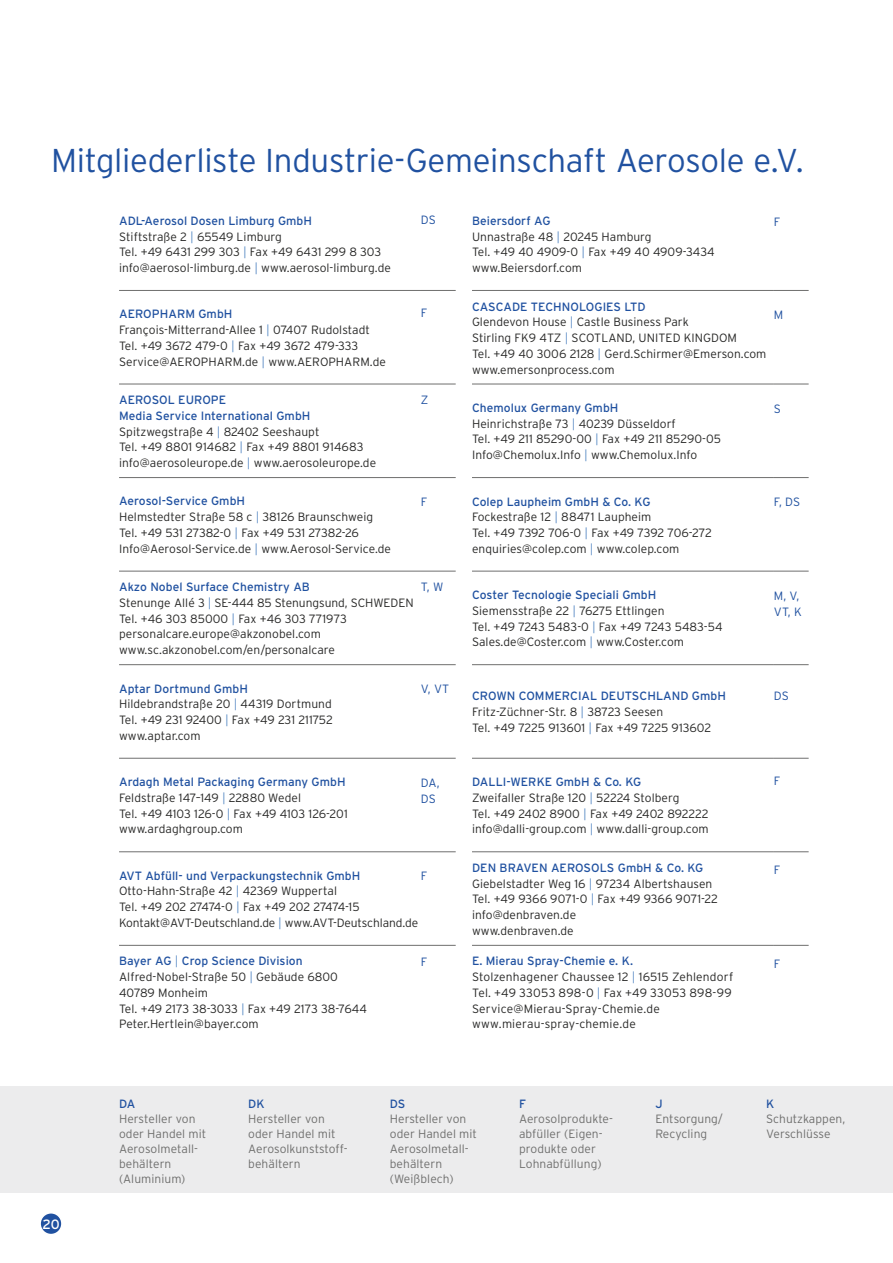
<style>
.page{position:relative;width:893px;height:1263px;background:#fff}
.page>*{position:absolute;margin:0;border:0;box-sizing:border-box;transform-origin:0 0}
.t1{font:300 33px "Interstate";letter-spacing:-.01em;color:#2051a0}
.t2{font:13.5px "Interstate";color:#fff}
.t3{font:300 12px/15.8px "Interstate";letter-spacing:.005em;color:#282827}
.t4{font:300 12px/15px "Interstate";letter-spacing:.005em;color:#6f6f6e}
.t5{font:300 12px/15.8px "Interstate";letter-spacing:-.005em;color:#2051a0}
.t6{font:12px "Interstate";color:#2051a0}
.s1{font-weight:400;color:#2051a0}
.s2{color:#5e8ec6}
.s3{font-weight:400;color:#fff}
</style>
<div class="page">
<div style="left:40px;top:1213px;width:22px;height:21px;background:#2051a0;border-radius:50%"></div>
<div style="left:39px;top:1212px;width:24px;height:23px;border:2px solid #fff;border-radius:50%"></div>
<div style="left:0;top:1086px;width:893px;height:107px;background:#ececed"></div>
<hr style="left:119px;top:290px;width:302px;height:1px;background:#6f6f6e">
<hr style="left:421px;top:290px;width:35px;height:1px;background:#6f6f6e">
<hr style="left:119px;top:384px;width:302px;height:1px;background:#6f6f6e">
<hr style="left:421px;top:384px;width:35px;height:1px;background:#6f6f6e">
<hr style="left:119px;top:477px;width:302px;height:1px;background:#6f6f6e">
<hr style="left:421px;top:477px;width:35px;height:1px;background:#6f6f6e">
<hr style="left:119px;top:571px;width:302px;height:1px;background:#6f6f6e">
<hr style="left:421px;top:571px;width:35px;height:1px;background:#6f6f6e">
<hr style="left:119px;top:664px;width:302px;height:1px;background:#6f6f6e">
<hr style="left:421px;top:664px;width:35px;height:1px;background:#6f6f6e">
<hr style="left:119px;top:758px;width:302px;height:1px;background:#6f6f6e">
<hr style="left:421px;top:758px;width:35px;height:1px;background:#6f6f6e">
<hr style="left:119px;top:851px;width:302px;height:1px;background:#6f6f6e">
<hr style="left:421px;top:851px;width:35px;height:1px;background:#6f6f6e">
<hr style="left:119px;top:945px;width:302px;height:1px;background:#6f6f6e">
<hr style="left:421px;top:945px;width:35px;height:1px;background:#6f6f6e">
<hr style="left:472px;top:290px;width:302px;height:1px;background:#6f6f6e">
<hr style="left:774px;top:290px;width:35px;height:1px;background:#6f6f6e">
<hr style="left:472px;top:384px;width:302px;height:1px;background:#6f6f6e">
<hr style="left:774px;top:384px;width:35px;height:1px;background:#6f6f6e">
<hr style="left:472px;top:477px;width:302px;height:1px;background:#6f6f6e">
<hr style="left:774px;top:477px;width:35px;height:1px;background:#6f6f6e">
<hr style="left:472px;top:571px;width:302px;height:1px;background:#6f6f6e">
<hr style="left:774px;top:571px;width:35px;height:1px;background:#6f6f6e">
<hr style="left:472px;top:664px;width:302px;height:1px;background:#6f6f6e">
<hr style="left:774px;top:664px;width:35px;height:1px;background:#6f6f6e">
<hr style="left:472px;top:758px;width:302px;height:1px;background:#6f6f6e">
<hr style="left:774px;top:758px;width:35px;height:1px;background:#6f6f6e">
<hr style="left:472px;top:851px;width:302px;height:1px;background:#6f6f6e">
<hr style="left:774px;top:851px;width:35px;height:1px;background:#6f6f6e">
<hr style="left:472px;top:945px;width:302px;height:1px;background:#6f6f6e">
<hr style="left:774px;top:945px;width:35px;height:1px;background:#6f6f6e">
<h1 class="t1" style="left:51px;top:142px;width:754px">Mitgliederliste Industrie-Gemeinschaft Aerosole e.V.</h1>
<p class="t3" style="left:119px;top:213px;width:273px"><span class="s1">ADL-Aerosol Dosen Limburg GmbH<br></span>Stiftstraße 2 <span class="s2">|</span> 65549 Limburg<br>Tel. +49 6431 299 303 <span class="s2">|</span> Fax +49 6431 299 8 303 info@aerosol-limburg.de <span class="s2">|</span> www.aerosol-limburg.de</p>
<p class="t5" style="left:421px;top:211px;width:16px">DS</p>
<p class="t3" style="left:119px;top:306px;width:268px"><span class="s1">AEROPHARM GmbH<br></span>François-Mitterrand-Allee 1 <span class="s2">|</span> 07407 Rudolstadt Tel. +49 3672 479-0 <span class="s2">|</span> Fax +49 3672 479-333<br>Service@AEROPHARM.de <span class="s2">|</span> www.AEROPHARM.de</p>
<p class="t5" style="left:421px;top:305px;width:8px">F</p>
<p class="t3" style="left:119px;top:392px;width:259px"><span class="s1">AEROSOL EUROPE<br>Media Service International GmbH </span>Spitzwegstraße 4 <span class="s2">|</span> 82402 Seeshaupt<br>Tel. +49 8801 914682 <span class="s2">|</span> Fax +49 8801 914683 info@aerosoleurope.de <span class="s2">|</span> www.aerosoleurope.de</p>
<p class="t5" style="left:421px;top:392px;width:9px">Z</p>
<p class="t3" style="left:119px;top:493px;width:273px"><span class="s1">Aerosol-Service GmbH<br></span>Helmstedter Straße 58 c <span class="s2">|</span> 38126 Braunschweig Tel. +49 531 27382-0 <span class="s2">|</span> Fax +49 531 27382-26<br>Info@Aerosol-Service.de <span class="s2">|</span> www.Aerosol-Service.de</p>
<p class="t5" style="left:421px;top:494px;width:8px">F</p>
<p class="t3" style="left:119px;top:579px;width:296px"><span class="s1">Akzo Nobel Surface Chemistry AB</span><span class="s3">W<br></span>Stenunge Allé 3 <span class="s2">|</span> SE-444 85 Stenungsund, SCHWEDEN Tel. +46 303 85000 <span class="s2">|</span> Fax +46 303 771973 personalcare.europe@akzonobel.com www.sc.akzonobel.com/en/personalcare</p>
<p class="t5" style="left:421px;top:579px;width:24px">T, W</p>
<p class="t3" style="left:119px;top:680px;width:215px"><span class="s1">Aptar Dortmund GmbH<br></span>Hildebrandstraße 20 <span class="s2">|</span> 44319 Dortmund<br>Tel. +49 231 92400 <span class="s2">|</span> Fax +49 231 211752 www.aptar.com</p>
<p class="t5" style="left:421px;top:681px;width:30px">V, VT</p>
<p class="t3" style="left:119px;top:774px;width:230px"><span class="s1">Ardagh Metal Packaging Germany GmbH </span>Feldstraße 147–149 <span class="s2">|</span> 22880 Wedel<br>Tel. +49 4103 126-0 <span class="s2">|</span> Fax +49 4103 126-201 www.ardaghgroup.com</p>
<p class="t5" style="left:421px;top:775px;width:20px">DA,<br>DS</p>
<p class="t3" style="left:119px;top:867px;width:301px"><span class="s1">AVT Abfüll- und Verpackungstechnik GmbH </span>Otto-Hahn-Straße 42 <span class="s2">|</span> 42369 Wuppertal<br>Tel. +49 202 27474-0 <span class="s2">|</span> Fax +49 202 27474-15<br>Kontakt@AVT-Deutschland.de <span class="s2">|</span> www.AVT-Deutschland.de</p>
<p class="t5" style="left:421px;top:868px;width:8px">F</p>
<p class="t3" style="left:119px;top:953px;width:249px"><span class="s1">Bayer AG</span> <span class="s2">|</span> <span class="s1">Crop Science Division<br></span>Alfred-Nobel-Straße 50 <span class="s2">|</span> Gebäude 6800<br>40789 Monheim<br>Tel. +49 2173 38-3033 <span class="s2">|</span> Fax +49 2173 38-7644<br>Peter.Hertlein@bayer.com</p>
<p class="t5" style="left:421px;top:953px;width:8px">F</p>
<p class="t3" style="left:472px;top:213px;width:244px"><span class="s1">Beiersdorf AG<br></span>Unnastraße 48 <span class="s2">|</span> 20245 Hamburg<br>Tel. +49 40 4909-0 <span class="s2">|</span> Fax +49 40 4909-3434 www.Beiersdorf.com</p>
<p class="t5" style="left:774px;top:213px;width:8px">F</p>
<p class="t3" style="left:472px;top:298px;width:296px"><span class="s1">CASCADE TECHNOLOGIES LTD<br></span>Glendevon House <span class="s2">|</span> Castle Business Park<br>Stirling FK9 4TZ <span class="s2">|</span> SCOTLAND, UNITED KINGDOM<br>Tel. +49 40 3006 2128 <span class="s2">|</span> Gerd.Schirmer@Emerson.com www.emersonprocess.com</p>
<p class="t5" style="left:774px;top:307px;width:11px">M</p>
<p class="t3" style="left:472px;top:400px;width:251px"><span class="s1">Chemolux Germany GmbH<br></span>Heinrichstraße 73 <span class="s2">|</span> 40239 Düsseldorf<br>Tel. +49 211 85290-00 <span class="s2">|</span> Fax +49 211 85290-05<br>Info@Chemolux.Info <span class="s2">|</span> www.Chemolux.Info</p>
<p class="t5" style="left:774px;top:401px;width:9px">S</p>
<p class="t3" style="left:472px;top:493px;width:241px"><span class="s1">Colep Laupheim GmbH &amp; Co. KG </span>Fockestraße 12 <span class="s2">|</span> 88471 Laupheim<br>Tel. +49 7392 706-0 <span class="s2">|</span> Fax +49 7392 706-272 enquiries@colep.com <span class="s2">|</span> www.colep.com</p>
<p class="t5" style="left:774px;top:494px;width:28px">F, DS</p>
<p class="t3" style="left:472px;top:587px;width:252px"><span class="s1">Coster Tecnologie Speciali GmbH </span>Siemensstraße 22 <span class="s2">|</span> 76275 Ettlingen<br>Tel. +49 7243 5483-0 <span class="s2">|</span> Fax +49 7243 5483-54<br>Sales.de@Coster.com <span class="s2">|</span> www.Coster.com</p>
<p class="t5" style="left:774px;top:588px;width:29px">M, V,<br>VT, K</p>
<p class="t3" style="left:472px;top:688px;width:264px"><span class="s1">CROWN COMMERCIAL DEUTSCHLAND GmbH</span><span class="s3">D<br></span>Fritz-Züchner-Str. 8 <span class="s2">|</span> 38723 Seesen<br>Tel. +49 7225 913601 <span class="s2">|</span> Fax +49 7225 913602</p>
<p class="t5" style="left:774px;top:687px;width:16px">DS</p>
<p class="t3" style="left:472px;top:774px;width:238px"><span class="s1">DALLI-WERKE GmbH &amp; Co. KG<br></span>Zweifaller Straße 120 <span class="s2">|</span> 52224 Stolberg<br>Tel. +49 2402 8900 <span class="s2">|</span> Fax +49 2402 892222 info@dalli-group.com <span class="s2">|</span> www.dalli-group.com</p>
<p class="t5" style="left:774px;top:773px;width:8px">F</p>
<p class="t3" style="left:472px;top:859px;width:247px"><span class="s1">DEN BRAVEN AEROSOLS GmbH &amp; Co. KG<br></span>Giebelstadter Weg 16 <span class="s2">|</span> 97234 Albertshausen<br>Tel. +49 9366 9071-0 <span class="s2">|</span> Fax +49 9366 9071-22 info@denbraven.de<br>www.denbraven.de</p>
<p class="t5" style="left:774px;top:862px;width:8px">F</p>
<p class="t3" style="left:472px;top:953px;width:263px"><span class="s1">E. Mierau Spray-Chemie e. K.<br></span>Stolzenhagener Chaussee 12 <span class="s2">|</span> 16515 Zehlendorf Tel. +49 33053 898-0 <span class="s2">|</span> Fax +49 33053 898-99<br>Service@Mierau-Spray-Chemie.de www.mierau-spray-chemie.de</p>
<p class="t5" style="left:774px;top:955px;width:8px">F</p>
<p class="t2" style="left:42px;top:1217px;width:19px">20</p>
<p class="t6" style="left:119px;top:1097px;width:18px">DA</p>
<p class="t4" style="left:119px;top:1111px;width:89px">Hersteller von oder Handel mit<br>Aerosolmetall&shy;behältern (Aluminium)</p>
<p class="t6" style="left:248px;top:1097px;width:18px">DK</p>
<p class="t4" style="left:248px;top:1111px;width:101px">Hersteller von oder Handel mit<br>Aerosolkunststoff&shy;behältern</p>
<p class="t6" style="left:390px;top:1097px;width:17px">DS</p>
<p class="t4" style="left:390px;top:1111px;width:89px">Hersteller von oder Handel mit<br>Aerosolmetall&shy;behältern (Weißblech)</p>
<p class="t6" style="left:519px;top:1097px;width:8px">F</p>
<p class="t4" style="left:519px;top:1111px;width:95px">Aerosolprodukte&shy;abfüller (Eigen&shy;produkte oder<br>Lohnabfüllung)</p>
<p class="t6" style="left:655px;top:1097px;width:9px">J</p>
<p class="t4" style="left:655px;top:1111px;width:69px">Entsorgung/<br>Recycling</p>
<p class="t6" style="left:766px;top:1097px;width:10px">K</p>
<p class="t4" style="left:766px;top:1111px;width:81px">Schutzkappen,<br>Verschlüsse</p>
</div>
